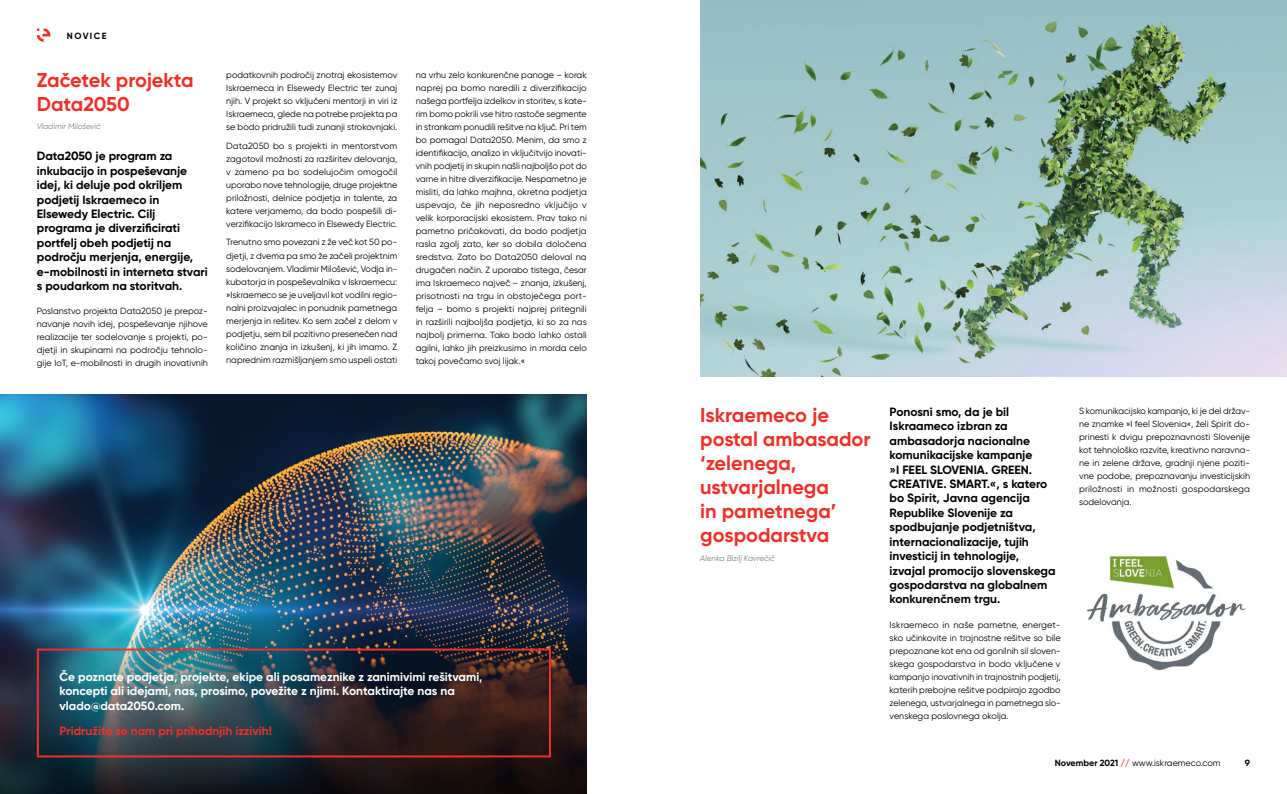
<style>
.page{position:relative;width:1287px;height:794px;background:#fff}
.page>*{position:absolute;margin:0;border:0;box-sizing:border-box;transform-origin:0 0}
.t1{font:700 20px/24px "Gilroy";color:#ee3129}
.t2{font:700 12px/14.4px "Gilroy";color:#000}
.t3{font:700 12px/14.4px "Gilroy";color:#fff}
.t4{font:700 12px "Gilroy";color:#ee3129}
.t5{font:9px/13px "Gilroy";color:#000;text-align:justify}
.t6{font:700 9px "Gilroy";letter-spacing:.16em;color:#000}
.t7{font:italic 8px "Gilroy";color:#808285}
.s1{font-weight:700}
.s2{font-weight:800;color:#ee3129}
</style>
<div class="page">
<svg style="left:37px;top:28px;width:13px;height:14px"></svg>
<img style="left:0;top:395px;width:587px;height:90px">
<img style="left:0;top:485px;width:587px;height:309px">
<img style="left:1086px;top:555px;width:160px;height:115px">
<img style="left:700px;top:0;width:587px;height:376px">
<div style="left:37px;top:648px;width:514px;height:109px;border:2px solid #ee3129"></div>
<p class="t6" style="left:67px;top:30px;width:41px">NOVICE</p>
<h1 class="t1" style="left:37px;top:68px;width:158px">Začetek projekta<br>Data2050</h1>
<p class="t7" style="left:37px;top:121px;width:65px">Vladimir Milošević</p>
<p class="t2" style="left:37px;top:149px;width:173px">Data2050 je program za inkubacijo in pospeševanje idej, ki deluje pod okriljem podjetij Iskraemeco in<br>Elsewedy Electric. Cilj programa je diverzificirati portfelj obeh podjetij na področju merjenja, energije, e-mobilnosti in interneta stvari s poudarkom na storitvah.</p>
<p class="t5" style="left:37px;top:305px;width:173px">Poslanstvo projekta Data2050 je prepoz&shy;navanje novih idej, pospeševanje njihove realizacije ter sodelovanje s projekti, po&shy;djetji in skupinami na področju tehnolo&shy;gije IoT, e-mobilnosti in drugih inovativnih</p>
<p class="t5" style="left:226px;top:68px;width:173px">podatkovnih področij znotraj ekosistemov Iskraemeca in Elsewedy Electric ter zunaj njih. V projekt so vključeni mentorji in viri iz Iskraemeca, glede na potrebe projekta pa se bodo pridružili tudi zunanji strokovnjaki.</p>
<p class="t5" style="left:226px;top:139px;width:173px">Data2050 bo s projekti in mentorstvom zagotovil možnosti za razširitev delovanja, v zameno pa bo sodelujočim omogočil uporabo nove tehnologije, druge projektne priložnosti, delnice podjetja in talente, za katere verjamemo, da bodo pospešili di&shy;verzifikacijo Iskrameco in Elsewedy Electric.</p>
<p class="t5" style="left:226px;top:236px;width:173px">Trenutno smo povezani z že več kot 50 po&shy;djetji, z dvema pa smo že začeli projektnim sodelovanjem. Vladimir Milošević, Vodja in&shy;kubatorja in pospeševalnika v Iskraemecu: »Iskraemeco se je uveljavil kot vodilni regio&shy;nalni proizvajalec in ponudnik pametnega merjenja in rešitev. Ko sem začel z delom v podjetju, sem bil pozitivno presenečen nad količino znanja in izkušenj, ki jih imamo. Z naprednim razmišljanjem smo uspeli ostati</p>
<p class="t5" style="left:416px;top:68px;width:173px">na vrhu zelo konkurenčne panoge – korak naprej pa bomo naredili z diverzifikacijo našega portfelja izdelkov in storitev, s kate&shy;rim bomo pokrili vse hitro rastoče segmente in strankam ponudili rešitve na ključ. Pri tem bo pomagal Data2050. Menim, da smo z identifikacijo, analizo in vključitvijo inovati&shy;vnih podjetij in skupin našli najboljšo pot do varne in hitre diverzifikacije. Nespametno je misliti, da lahko majhna, okretna podjetja uspevajo, če jih neposredno vključijo v velik korporacijski ekosistem. Prav tako ni pametno pričakovati, da bodo podjetja rasla zgolj zato, ker so dobila določena sredstva. Zato bo Data2050 deloval na drugačen način. Z uporabo tistega, česar ima Iskraemeco največ – znanja, izkušenj, prisotnosti na trgu in obstoječega port&shy;felja – bomo s projekti najprej pritegnili in razširili najboljša podjetja, ki so za nas najbolj primerna. Tako bodo lahko ostali agilni, lahko jih preizkusimo in morda celo takoj povečamo svoj lijak.«</p>
<h2 class="t3" style="left:60px;top:669px;width:425px">Če poznate podjetja, projekte, ekipe ali posameznike z zanimivimi rešitvami, koncepti ali idejami, nas, prosimo, povežite z njimi. Kontaktirajte nas na vlado@data2050.com.</h2>
<h2 class="t4" style="left:60px;top:723px;width:214px">Pridružite se nam pri prihodnjih izzivih!</h2>
<h1 class="t1" style="left:700px;top:403px;width:172px">Iskraemeco je postal ambasador ‘zelenega, ustvarjalnega<br>in pametnega’ gospodarstva</h1>
<p class="t7" style="left:700px;top:553px;width:76px">Alenka Bizilj Kavrečič</p>
<p class="t2" style="left:890px;top:404px;width:168px">Ponosni smo, da je bil<br>Iskraameco izbran za ambasadorja nacionalne komunikacijske kampanje<br>»I FEEL SLOVENIA. GREEN.<br>CREATIVE. SMART.«, s katero bo Spirit, Javna agencija<br>Republike Slovenije za spodbujanje podjetništva, internacionalizacije, tujih investicij in tehnologije, izvajal promocijo slovenskega gospodarstva na globalnem konkurenčnem trgu.</p>
<p class="t5" style="left:890px;top:618px;width:173px">Iskraemeco in naše pametne, energet&shy;sko učinkovite in trajnostne rešitve so bile prepoznane kot ena od gonilnih sil sloven&shy;skega gospodarstva in bodo vključene v kampanjo inovativnih in trajnostnih podjetij, katerih prebojne rešitve podpirajo zgodbo zelenega, ustvarjalnega in pametnega slo&shy;venskega poslovnega okolja.</p>
<p class="t5" style="left:1079px;top:404px;width:173px">S komunikacijsko kampanjo, ki je del držav&shy;ne znamke »I feel Slovenia«, želi Spirit do&shy;prinesti k dvigu prepoznavnosti Slovenije kot tehnološko razvite, kreativno naravna&shy;ne in zelene države, gradnji njene poziti&shy;vne podobe, prepoznavanju investicijskih priložnosti in možnosti gospodarskega sodelovanja.</p>
<p class="t5" style="left:1055px;top:756px;width:167px"><span class="s1">November 2021</span> <span class="s2">//</span> www.iskraemeco.com</p>
<p class="t6" style="left:1245px;top:757px;width:7px">9</p>
</div>
